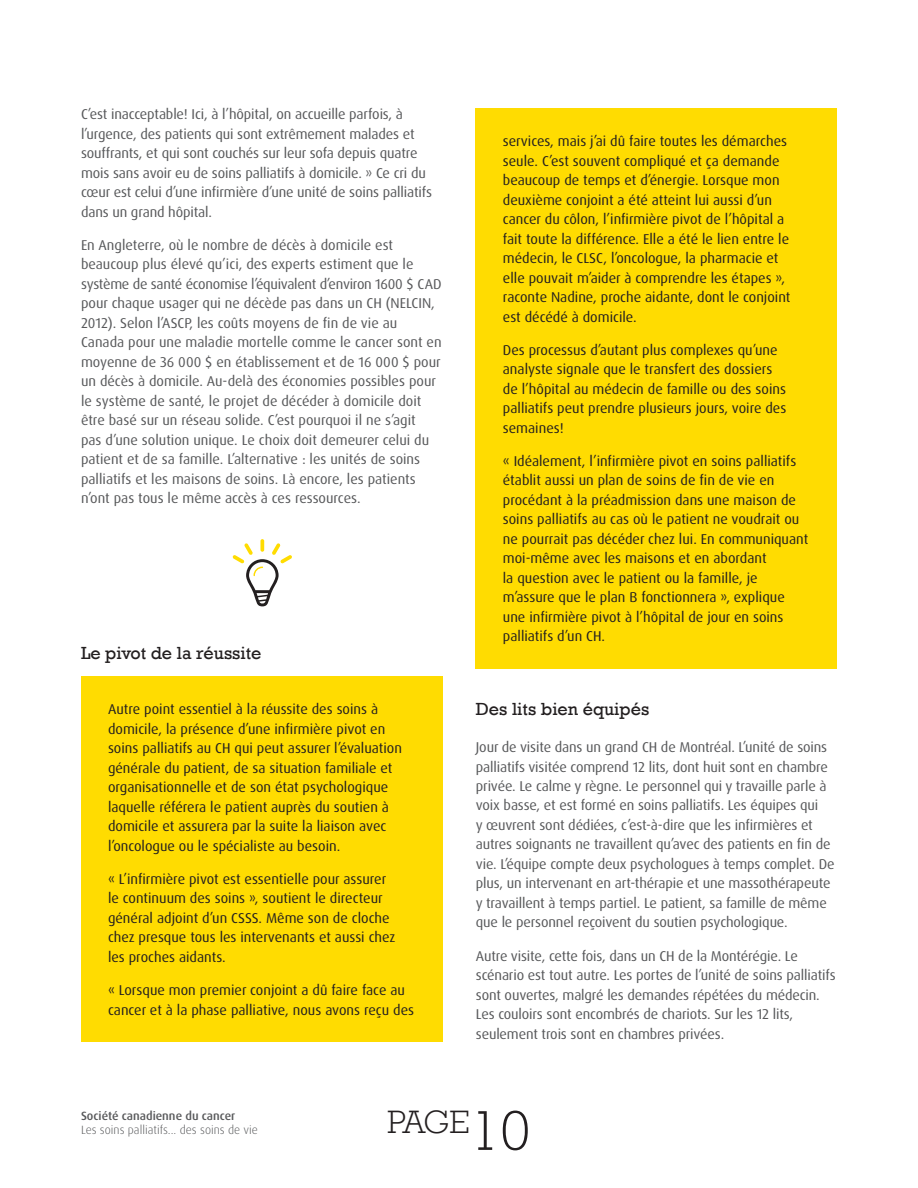
<style>
.page{position:relative;width:918px;height:1188px;background:#fff}
.page>*{position:absolute;margin:0;border:0;box-sizing:border-box;transform-origin:0 0}
.t1{font:300 33.3px "Rockwell";color:#231f20}
.t2{font:18px "Rockwell";color:#231f20}
.t3{font:14.25px/19.5px "Dax OT";letter-spacing:-.01em;color:#57585a}
.t4{font:14.25px/19.5px "Dax OT";color:#231f20}
.t5{font:300 12px "Dax OT";color:#57585a}
.t6{font:500 12px "Dax OT";color:#57585a}
.s1{font-size:57px}
</style>
<div class="page">
<div style="left:81px;top:676px;width:361px;height:366px;background:#ffdc01"></div>
<div style="left:476px;top:108px;width:361px;height:560px;background:#ffdc01"></div>
<svg style="left:232px;top:543px;width:60px;height:63px"></svg>
<svg style="left:260px;top:539px;width:4px;height:13px"></svg>
<p class="t3" style="left:81px;top:105px;width:353px">C’est inacceptable! Ici, à l’hôpital, on accueille parfois, à l’urgence, des patients qui sont extrêmement malades et souffrants, et qui sont couchés sur leur sofa depuis quatre mois sans avoir eu de soins palliatifs à domicile. » Ce cri du cœur est celui d’une infirmière d’une unité de soins palliatifs dans un grand hôpital.</p>
<p class="t3" style="left:81px;top:235px;width:362px">En Angleterre, où le nombre de décès à domicile est beaucoup plus élevé qu’ici, des experts estiment que le système de santé économise l’équivalent d’environ 1600 $ CAD pour chaque usager qui ne décède pas dans un CH (NELCIN, 2012). Selon l’ASCP, les coûts moyens de fin de vie au Canada pour une maladie mortelle comme le cancer sont en moyenne de 36 000 $ en établissement et de 16 000 $ pour un décès à domicile. Au-delà des économies possibles pour le système de santé, le projet de décéder à domicile doit être basé sur un réseau solide. C’est pourquoi il ne s’agit<br>pas d’une solution unique. Le choix doit demeurer celui du patient et de sa famille. L’alternative : les unités de soins palliatifs et les maisons de soins. Là encore, les patients n’ont pas tous le même accès à ces ressources.</p>
<p class="t2" style="left:81px;top:643px;width:182px">Le pivot de la réussite</p>
<p class="t4" style="left:108px;top:700px;width:295px">Autre point essentiel à la réussite des soins à domicile, la présence d’une infirmière pivot en soins palliatifs au CH qui peut assurer l’évaluation générale du patient, de sa situation familiale et organisationnelle et de son état psychologique laquelle référera le patient auprès du soutien à domicile et assurera par la suite la liaison avec l’oncologue ou le spécialiste au besoin.</p>
<p class="t4" style="left:108px;top:869px;width:289px">« L’infirmière pivot est essentielle pour assurer le continuum des soins », soutient le directeur général adjoint d’un CSSS. Même son de cloche chez presque tous les intervenants et aussi chez les proches aidants.</p>
<p class="t4" style="left:108px;top:981px;width:308px">« Lorsque mon premier conjoint a dû faire face au cancer et à la phase palliative, nous avons reçu des</p>
<p class="t4" style="left:503px;top:132px;width:289px">services, mais j’ai dû faire toutes les démarches seule. C’est souvent compliqué et ça demande beaucoup de temps et d’énergie. Lorsque mon deuxième conjoint a été atteint lui aussi d’un cancer du côlon, l’infirmière pivot de l’hôpital a fait toute la différence. Elle a été le lien entre le médecin, le CLSC, l’oncologue, la pharmacie et elle pouvait m’aider à comprendre les étapes », raconte Nadine, proche aidante, dont le conjoint est décédé à domicile.</p>
<p class="t4" style="left:503px;top:340px;width:285px">Des processus d’autant plus complexes qu’une analyste signale que le transfert des dossiers de l’hôpital au médecin de famille ou des soins palliatifs peut prendre plusieurs jours, voire des semaines!</p>
<p class="t4" style="left:503px;top:451px;width:307px">« Idéalement, l’infirmière pivot en soins palliatifs établit aussi un plan de soins de fin de vie en procédant à la préadmission dans une maison de soins palliatifs au cas où le patient ne voudrait ou ne pourrait pas décéder chez lui. En communiquant moi-même avec les maisons et en abordant<br>la question avec le patient ou la famille, je m’assure que le plan B fonctionnera », explique une infirmière pivot à l’hôpital de jour en soins palliatifs d’un CH.</p>
<p class="t2" style="left:476px;top:698px;width:175px">Des lits bien équipés</p>
<p class="t3" style="left:476px;top:737px;width:360px">Jour de visite dans un grand CH de Montréal. L’unité de soins palliatifs visitée comprend 12 lits, dont huit sont en chambre privée. Le calme y règne. Le personnel qui y travaille parle à voix basse, et est formé en soins palliatifs. Les équipes qui<br>y œuvrent sont dédiées, c’est-à-dire que les infirmières et autres soignants ne travaillent qu’avec des patients en fin de vie. L’équipe compte deux psychologues à temps complet. De plus, un intervenant en art-thérapie et une massothérapeute y travaillent à temps partiel. Le patient, sa famille de même que le personnel reçoivent du soutien psychologique.</p>
<p class="t3" style="left:476px;top:946px;width:361px">Autre visite, cette fois, dans un CH de la Montérégie. Le scénario est tout autre. Les portes de l’unité de soins palliatifs sont ouvertes, malgré les demandes répétées du médecin.<br>Les couloirs sont encombrés de chariots. Sur les 12 lits, seulement trois sont en chambres privées.</p>
<p class="t6" style="left:81px;top:1108px;width:156px">Société canadienne du cancer</p>
<p class="t5" style="left:81px;top:1122px;width:178px">Les soins palliatifs... des soins de vie</p>
<h1 class="t1" style="left:388px;top:1098px;width:144px">PAGE<span class="s1">10</span></h1>
</div>
